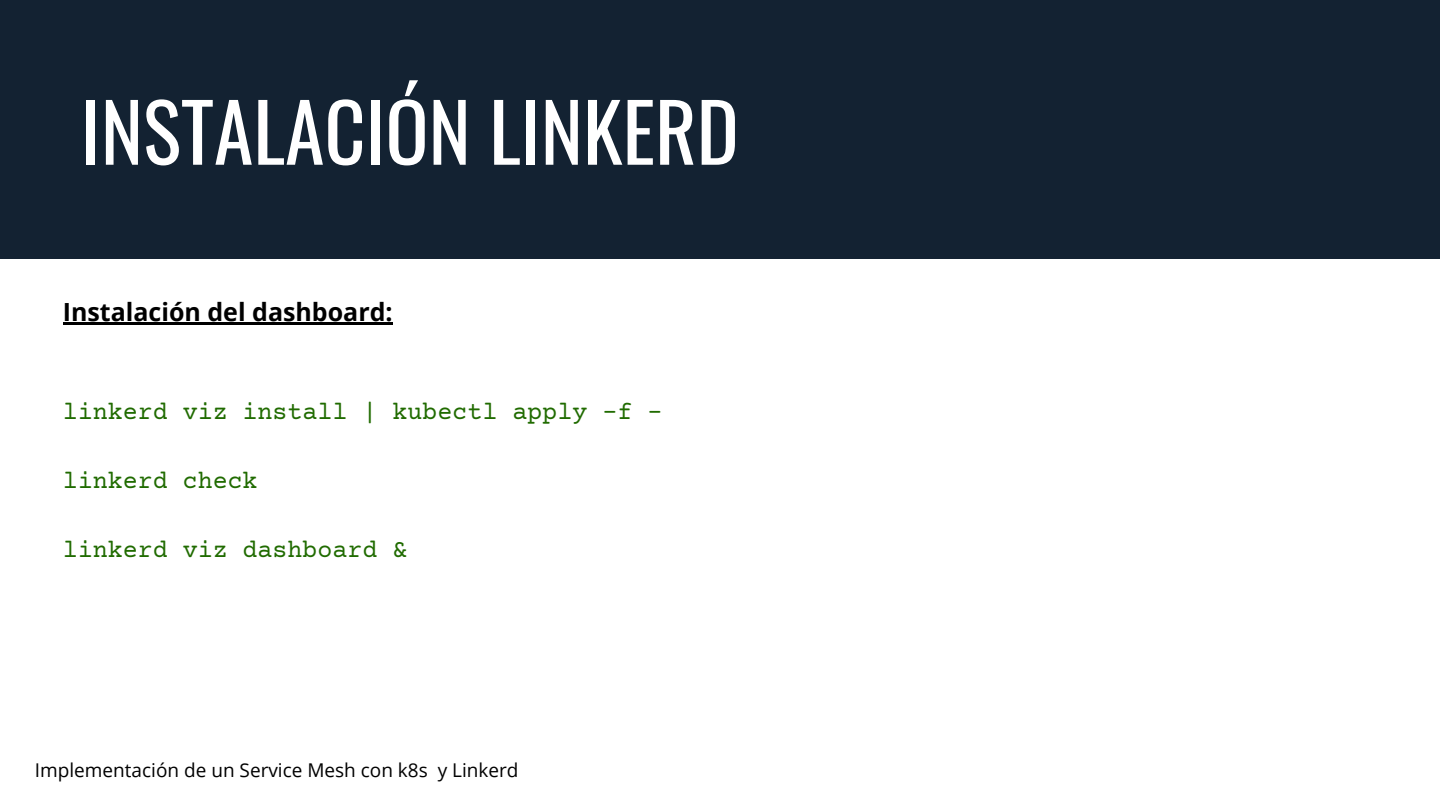
<style>
.page{position:relative;width:1440px;height:810px;background:#fff}
.page>*{position:absolute;margin:0;border:0;box-sizing:border-box;transform-origin:0 0}
.t1{font:80px "Oswald";color:#fff}
.t2{font:25px "Courier Prime";color:#206b00}
.t3{font:700 25px "Open Sans";color:#000}
.t4{font:19px "Open Sans";color:#000}
</style>
<div class="page">
<div style="left:0;top:0;width:1440px;height:258px;background:#132232"></div>
<hr style="left:63px;top:323px;width:330px;height:2px;background:#000">
<p class="t1" style="left:81px;top:69px;width:659px">INSTALACIÓN LINKERD</p>
<p class="t3" style="left:63px;top:294px;width:331px">Instalación del dashboard:</p>
<p class="t2" style="left:63px;top:400px;width:601px">linkerd viz install | kubectl apply -f -</p>
<p class="t2" style="left:63px;top:469px;width:196px">linkerd check</p>
<p class="t2" style="left:63px;top:538px;width:346px">linkerd viz dashboard &amp;</p>
<p class="t4" style="left:35px;top:757px;width:485px">Implementación de un Service Mesh con k8s y Linkerd</p>
</div>
